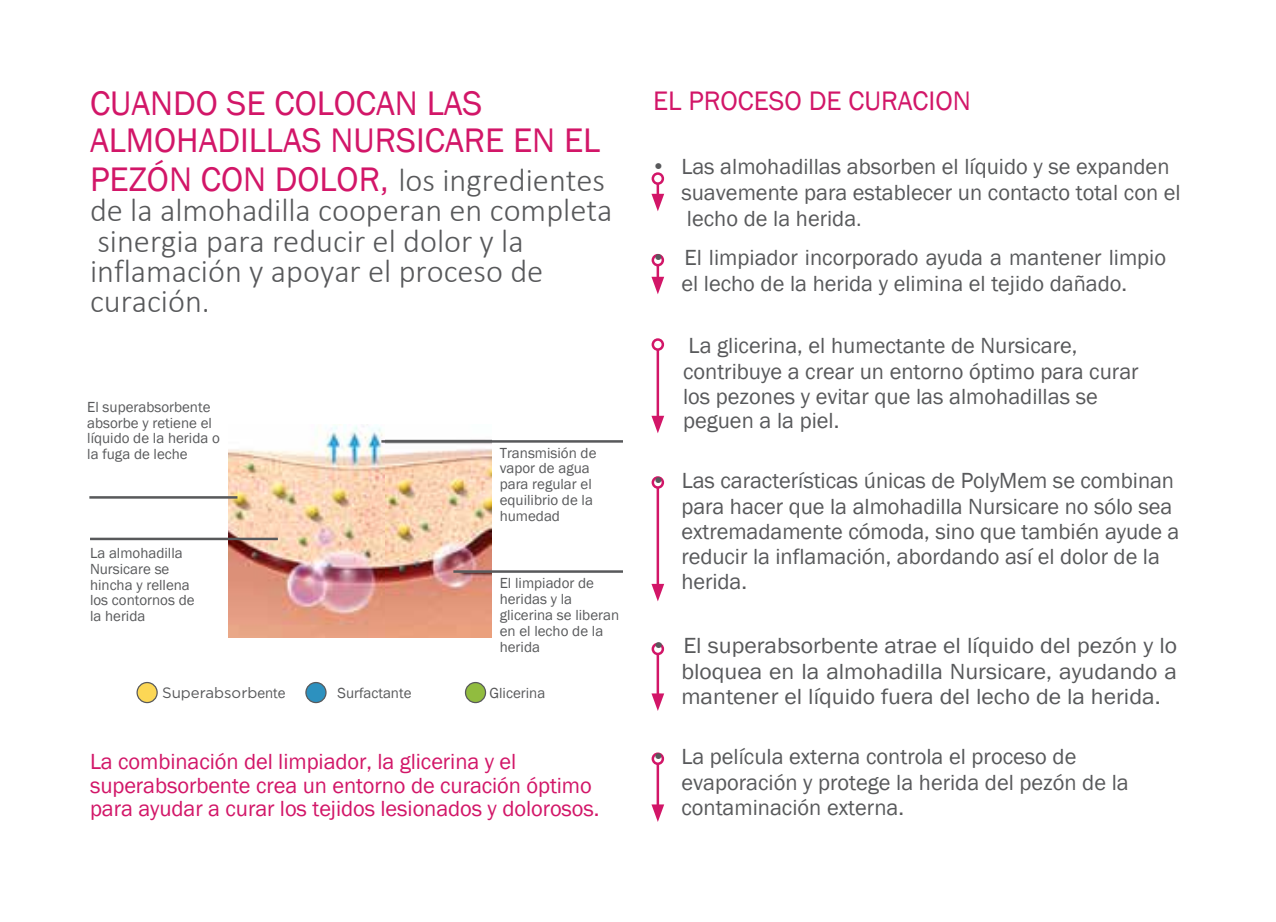
<style>
.page{position:relative;width:1276px;height:922px;background:#fff}
.page>*{position:absolute;margin:0;border:0;box-sizing:border-box;transform-origin:0 0}
.t1{font:35px/36.8px "Franklin Gothic";color:#d21668}
.t2{font:300 32.5px/30.2px "Calibri";color:#58595b}
.t3{font:27.5px "Franklin Gothic";color:#d21668}
.t4{font:22.5px/25.2px "Franklin Gothic";color:#58595b}
.t5{font:22.5px/23.8px "Franklin Gothic";letter-spacing:-.005em;color:#d21668}
.t6{font:22.5px/25.5px "Franklin Gothic";color:#58595b;text-align:justify;scale:1.05 1}
.t7{font:15px/15.8px "Franklin Gothic";color:#58595b}
.t8{font:15px "Gotham";color:#58595b}
.s1{font-family:"Franklin Gothic";font-weight:400;font-size:35px;color:#d21668}
.s2{font-family:"Gotham";font-weight:400;font-size:35px;color:#d21668}
.s3{font-family:"Franklin Gothic"}
.s4{font-family:"Gotham"}
</style>
<div class="page">
<img style="left:228px;top:424px;width:263px;height:213px">
<hr style="left:89px;top:496px;width:148px;height:2px;background:#58595b">
<hr style="left:90px;top:537px;width:188px;height:3px;background:#58595b">
<hr style="left:381px;top:440px;width:242px;height:2px;background:#58595b">
<hr style="left:453px;top:570px;width:170px;height:2px;background:#58595b">
<div style="left:137px;top:682px;width:20px;height:20px;background:#fcd755;border-radius:50%"></div>
<div style="left:136px;top:681px;width:22px;height:22px;border:1px solid #58595b;border-radius:50%"></div>
<div style="left:306px;top:682px;width:20px;height:20px;background:#2d91bf;border-radius:50%"></div>
<div style="left:305px;top:681px;width:21px;height:22px;border:1px solid #58595b;border-radius:50%"></div>
<div style="left:465px;top:682px;width:20px;height:20px;background:#91bc3f;border-radius:50%"></div>
<div style="left:465px;top:681px;width:21px;height:22px;border:1px solid #58595b;border-radius:50%"></div>
<hr style="left:656px;top:183px;width:3px;height:15px;background:#d21668">
<div style="left:651px;top:172px;width:13px;height:13px;border:2px solid #d21668;border-radius:50%"></div>
<svg style="left:651px;top:194px;width:13px;height:17px"></svg>
<hr style="left:656px;top:265px;width:3px;height:15px;background:#d21668">
<div style="left:651px;top:254px;width:13px;height:12px;border:2px solid #d21668;border-radius:50%"></div>
<svg style="left:651px;top:277px;width:13px;height:17px"></svg>
<hr style="left:656px;top:349px;width:3px;height:70px;background:#d21668">
<div style="left:651px;top:338px;width:13px;height:13px;border:2px solid #d21668;border-radius:50%"></div>
<svg style="left:651px;top:415px;width:13px;height:18px"></svg>
<hr style="left:656px;top:487px;width:3px;height:100px;background:#d21668">
<div style="left:651px;top:476px;width:13px;height:12px;border:2px solid #d21668;border-radius:50%"></div>
<svg style="left:651px;top:583px;width:13px;height:18px"></svg>
<hr style="left:656px;top:653px;width:3px;height:44px;background:#d21668">
<div style="left:651px;top:642px;width:13px;height:13px;border:2px solid #d21668;border-radius:50%"></div>
<svg style="left:651px;top:693px;width:13px;height:17px"></svg>
<hr style="left:656px;top:763px;width:3px;height:45px;background:#d21668">
<div style="left:651px;top:752px;width:13px;height:12px;border:2px solid #d21668;border-radius:50%"></div>
<svg style="left:651px;top:804px;width:13px;height:17px"></svg>
<h1 class="t1" style="left:90px;top:84px;width:512px">CUANDO SE COLOCAN LAS<br>ALMOHADILLAS NURSICARE EN EL</h1>
<h2 class="t2" style="left:90px;top:167px;width:524px"><span class="s1">PEZÓN CON DOLOR</span><span class="s2">,</span> los ingredientes de la almohadilla cooperan en completa sinergia para reducir el dolor y la inflamación y apoyar el proceso de curación.</h2>
<p class="t7" style="left:87px;top:398px;width:134px">El superabsorbente absorbe y retiene el líquido de la herida o la fuga de leche</p>
<p class="t7" style="left:90px;top:544px;width:106px">La almohadilla<br>Nursicare se hincha y rellena los contornos de la herida</p>
<p class="t7" style="left:500px;top:444px;width:98px">Transmisión de vapor de agua para regular el equilibrio de la humedad</p>
<p class="t7" style="left:500px;top:575px;width:121px">El limpiador de heridas y la glicerina se liberan en el lecho de la herida</p>
<p class="t8" style="left:162px;top:683px;width:125px">Superabsorb<span class="s3">ente</span></p>
<p class="t7" style="left:337px;top:685px;width:76px">Surfactante</p>
<p class="t7" style="left:489px;top:685px;width:57px">Glicerina</p>
<p class="t5" style="left:90px;top:748px;width:511px">La combinación del limpiador, la glicerina y el superabsorbente crea un entorno de curación óptimo para ayudar a curar los tejidos lesionados y dolorosos.</p>
<p class="t3" style="left:653px;top:85px;width:319px">EL PROCESO DE CURACION</p>
<p class="t4" style="left:681px;top:153px;width:501px;text-indent:-28px"><span class="s4">•</span> Las almohadillas absorben el líquido y se expanden suavemente para establecer un contacto total con el</p>
<p class="t4" style="left:687px;top:206px;width:176px">lecho de la herida<span class="s4">.</span></p>
<p class="t4" style="left:653px;top:244px;width:514px"><span class="s4">•</span> El limpiador incorporado ayuda a mantener limpio</p>
<p class="t4" style="left:681px;top:270px;width:447px">el lecho de la herida y elimina el tejido dañado.</p>
<p class="t4" style="left:683px;top:332px;width:457px">La glicerina, el humectante de Nursicare, contribuye a crear un entorno óptimo para curar los pezones y evitar que las almohadillas se peguen a la piel.</p>
<p class="t4" style="left:681px;top:467px;width:499px;text-indent:-28px"><span class="s4">•</span> Las características únicas de PolyMem se combinan para hacer que la almohadilla Nursicare no sólo sea extremadamente cómoda, sino que también ayude a reducir la inflamación, abordando así el dolor de la herida.</p>
<p class="t6" style="left:681px;top:632px;width:473px;text-indent:-28px"><span class="s4">•</span> El superabsorbente atrae el líquido del pezón y lo bloquea en la almohadilla Nursicare, ayudando a mantener el líquido fuera del lecho de la herida.</p>
<p class="t4" style="left:681px;top:743px;width:449px;text-indent:-28px"><span class="s4">•</span> La película externa controla el proceso de evaporación y protege la herida del pezón de la contaminación externa.</p>
</div>
